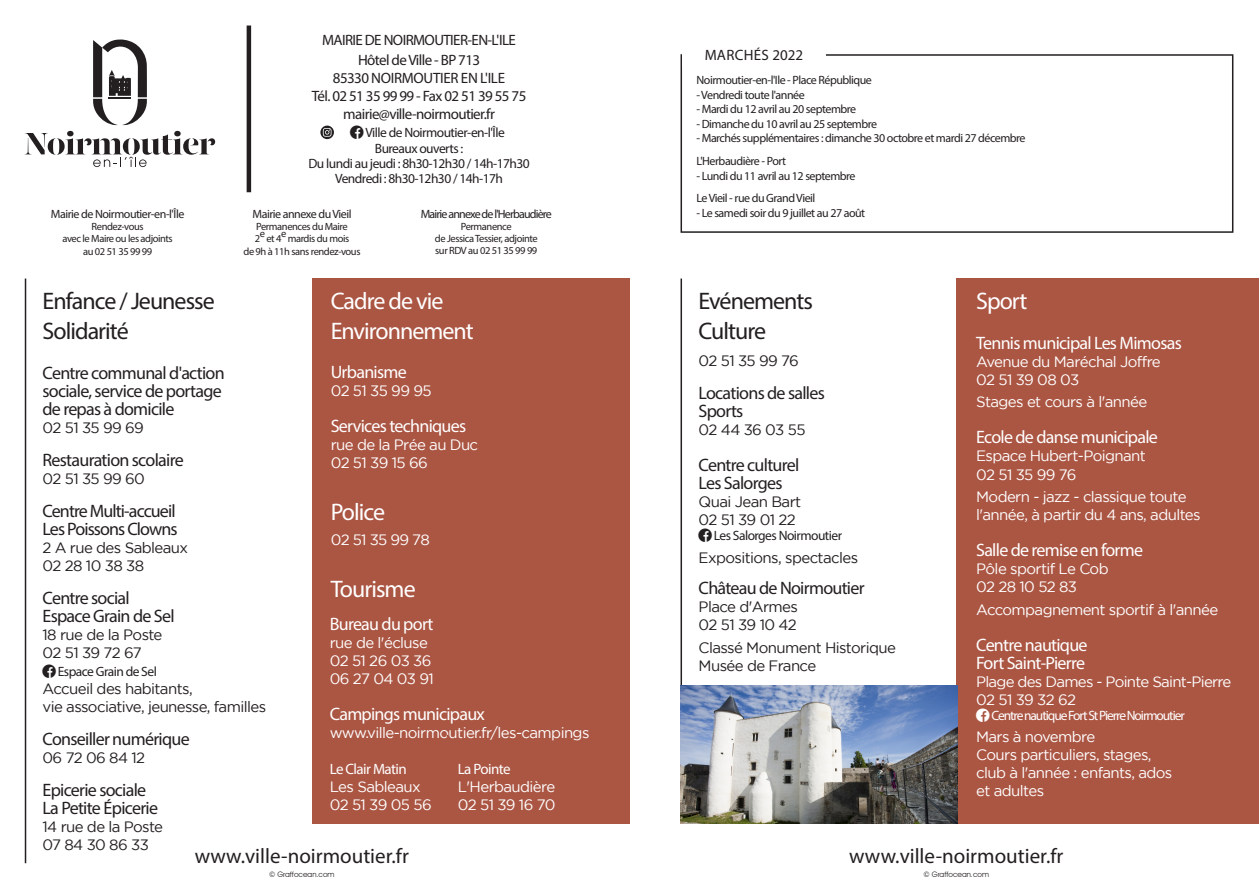
<style>
.page{position:relative;width:1259px;height:893px;background:#fff}
.page>*{position:absolute;margin:0;border:0;box-sizing:border-box;transform-origin:0 0}
.t1{font:24px/30px "Myriad Pro";letter-spacing:-.04em;color:#231f20}
.t2{font:24px/30px "Myriad Pro";letter-spacing:-.04em;color:#fff}
.t3{font:21px "Myriad Pro";color:#231f20}
.t4{font:18px/18px "Myriad Pro";letter-spacing:-.04em;color:#231f20}
.t5{font:18px/18px "Myriad Pro";letter-spacing:-.04em;color:#fff}
.t6{font:15px/18px "Gotham";letter-spacing:-.04em;color:#fff}
.t7{font:15px/18px "Gotham";letter-spacing:-.04em;color:#231f20}
.t8{font:15px/18px "Myriad Pro";letter-spacing:-.04em;color:#231f20;text-align:center}
.t9{font:15px "Myriad Pro";letter-spacing:-.04em;color:#fff}
.t10{font:15px "Myriad Pro";letter-spacing:.02em;color:#231f20}
.t11{font:13.5px/16.5px "Myriad Pro";letter-spacing:-.04em;color:#231f20}
.t12{font:13.5px "Myriad Pro";letter-spacing:-.08em;color:#fff}
.t13{font:12px/22.5px "Myriad Pro";letter-spacing:-.04em;color:#231f20}
.t14{font:12px "Myriad Pro";letter-spacing:-.07em;color:#231f20}
.t15{font:10.5px/12px "Myriad Pro";letter-spacing:-.04em;color:#231f20;text-align:center}
.t16{font:7.5px "Avant Garde IT Cby BT";color:#231f20}
.s1{font-family:"SS Social Circle"}
</style>
<div class="page">
<div style="left:956px;top:279px;width:303px;height:545px;background:#ab5543"></div>
<div style="left:312px;top:279px;width:317px;height:545px;background:#ab5543"></div>
<div style="left:680px;top:54px;width:553px;height:179px;border:2px solid #231f20"></div>
<div style="left:682px;top:41px;width:143px;height:27px;background:#fff"></div>
<svg style="left:93px;top:39px;width:54px;height:86px"></svg>
<svg style="left:25px;top:131px;width:190px;height:36px"></svg>
<hr style="left:247px;top:26px;width:4px;height:166px;background:#231f20">
<svg style="left:320px;top:126px;width:14px;height:13px"></svg>
<svg style="left:323px;top:128px;width:8px;height:9px"></svg>
<hr style="left:25px;top:279px;width:1px;height:584px;background:#231f20">
<hr style="left:680px;top:279px;width:2px;height:406px;background:#231f20">
<img style="left:680px;top:685px;width:277px;height:139px">
<p class="t13" style="left:51px;top:202px;width:135px">Mairie de Noirmoutier-en-l'Île</p>
<p class="t15" style="left:63px;top:220px;width:112px">Rendez-vous<br>avec le Maire ou les adjoints</p>
<p class="t15" style="left:83px;top:246px;width:71px">au 02 51 35 99 99</p>
<p class="t8" style="left:322px;top:30px;width:195px;line-height:19.5px">MAIRIE DE NOIRMOUTIER-EN-L'ILE<br>Hôtel de Ville - BP 713</p>
<p class="t8" style="left:312px;top:69px;width:216px">85330 NOIRMOUTIER EN L'ILE<br>Tél. 02 51 35 99 99 - Fax 02 51 39 55 75 mairie@ville-noirmoutier.fr</p>
<p class="t11" style="left:375px;top:124px;width:132px;text-indent:-25px"><span class="s1">FACEBOOK</span> Ville de Noirmoutier-en-l'Île<br>Bureaux ouverts :</p>
<p class="t11" style="left:308px;top:156px;width:223px;line-height:15px;text-align:center">Du lundi au jeudi : 8h30-12h30 / 14h-17h30<br>Vendredi : 8h30-12h30 / 14h-17h</p>
<p class="t13" style="left:252px;top:202px;width:101px">Mairie annexe du Vieil</p>
<p class="t15" style="left:255px;top:220px;width:95px;text-align:left">Permanences du Maire<br>2</p>
<p class="t15" style="left:281px;top:227px;width:7px">e</p>
<p class="t15" style="left:243px;top:231px;width:118px;line-height:13.5px;text-align:left;text-indent:44px">mardis du mois de 9h à 11h sans rendez-vous</p>
<p class="t15" style="left:260px;top:227px;width:7px">e</p>
<p class="t15" style="left:266px;top:232px;width:17px">et 4</p>
<p class="t14" style="left:421px;top:206px;width:133px">Mairie annexe de l'Herbaudière</p>
<p class="t15" style="left:435px;top:220px;width:104px">Permanence<br>de Jessica Tessier, adjointe sur RDV au 02 51 35 99 99</p>
<p class="t10" style="left:705px;top:46px;width:100px">MARCHÉS 2022</p>
<p class="t13" style="left:696px;top:69px;width:177px">Noirmoutier-en-l'Ile - Place République</p>
<p class="t13" style="left:696px;top:83px;width:110px">- Vendredi toute l'année</p>
<p class="t13" style="left:696px;top:98px;width:161px">- Mardi du 12 avril au 20 septembre</p>
<p class="t13" style="left:696px;top:112px;width:182px">- Dimanche du 10 avril au 25 septembre</p>
<p class="t13" style="left:696px;top:127px;width:331px">- Marchés supplémentaires : dimanche 30 octobre et mardi 27 décembre</p>
<p class="t13" style="left:696px;top:150px;width:91px">L'Herbaudière - Port</p>
<p class="t13" style="left:696px;top:164px;width:161px">- Lundi du 11 avril au 12 septembre<br>Le Vieil - rue du Grand Vieil</p>
<p class="t13" style="left:696px;top:201px;width:170px">- Le samedi soir du 9 juillet au 27 août</p>
<h1 class="t1" style="left:43px;top:286px;width:174px">Enfance / Jeunesse<br>Solidarité</h1>
<h1 class="t2" style="left:331px;top:286px;width:145px">Cadre de vie<br>Environnement</h1>
<h1 class="t1" style="left:698px;top:286px;width:116px">Evénements<br>Culture</h1>
<h1 class="t2" style="left:976px;top:286px;width:53px">Sport</h1>
<p class="t5" style="left:976px;top:334px;width:207px">Tennis municipal Les Mimosas</p>
<p class="t6" style="left:976px;top:352px;width:186px">Avenue du Maréchal Joffre<br>02 51 39 08 03</p>
<p class="t6" style="left:976px;top:393px;width:173px">Stages et cours à l'année</p>
<p class="t5" style="left:976px;top:428px;width:183px">Ecole de danse municipale</p>
<p class="t6" style="left:976px;top:447px;width:171px">Espace Hubert-Poignant<br>02 51 35 99 76</p>
<p class="t6" style="left:976px;top:487px;width:226px">Modern - jazz - classique toute l'année, à partir du 4 ans, adultes</p>
<p class="t5" style="left:976px;top:541px;width:168px">Salle de remise en forme</p>
<p class="t6" style="left:976px;top:559px;width:134px">Pôle sportif Le Cob<br>02 28 10 52 83</p>
<p class="t6" style="left:976px;top:600px;width:244px">Accompagnement sportif à l'année</p>
<p class="t5" style="left:976px;top:635px;width:113px">Centre nautique<br>Fort Saint-Pierre</p>
<p class="t6" style="left:976px;top:672px;width:257px">Plage des Dames - Pointe Saint-Pierre<br>02 51 39 32 62</p>
<p class="t12" style="left:976px;top:707px;width:210px"><span class="s1">FACEBOOK</span> Centre nautique Fort St Pierre Noirmoutier</p>
<p class="t6" style="left:976px;top:727px;width:198px">Mars à novembre<br>Cours particuliers, stages, club à l'année : enfants, ados et adultes</p>
<p class="t7" style="left:698px;top:351px;width:102px">02 51 35 99 76</p>
<p class="t4" style="left:698px;top:384px;width:128px">Locations de salles<br>Sports</p>
<p class="t7" style="left:698px;top:420px;width:108px">02 44 36 03 55</p>
<p class="t4" style="left:698px;top:456px;width:102px">Centre culturel<br>Les Salorges</p>
<p class="t7" style="left:698px;top:492px;width:104px">Quai Jean Bart<br>02 51 39 01 22</p>
<p class="t11" style="left:698px;top:527px;width:145px"><span class="s1">FACEBOOK</span> Les Salorges Noirmoutier</p>
<p class="t7" style="left:698px;top:548px;width:161px">Expositions, spectacles</p>
<p class="t4" style="left:698px;top:579px;width:167px">Château de Noirmoutier</p>
<p class="t7" style="left:698px;top:597px;width:101px">Place d'Armes<br>02 51 39 10 42</p>
<p class="t7" style="left:698px;top:638px;width:199px">Classé Monument Historique<br>Musée de France</p>
<p class="t5" style="left:331px;top:363px;width:78px">Urbanisme</p>
<p class="t6" style="left:331px;top:382px;width:102px">02 51 35 99 95</p>
<p class="t5" style="left:331px;top:417px;width:137px">Services techniques</p>
<p class="t6" style="left:331px;top:436px;width:149px">rue de la Prée au Duc<br>02 51 39 15 66</p>
<p class="t4" style="left:43px;top:364px;width:184px">Centre communal d'action sociale, service de portage de repas à domicile</p>
<p class="t7" style="left:43px;top:418px;width:103px">02 51 35 99 69</p>
<p class="t4" style="left:43px;top:451px;width:143px">Restauration scolaire</p>
<p class="t7" style="left:43px;top:469px;width:104px">02 51 35 99 60</p>
<p class="t4" style="left:43px;top:502px;width:137px">Centre Multi-accueil<br>Les Poissons Clowns</p>
<p class="t7" style="left:43px;top:538px;width:147px">2 A rue des Sableaux<br>02 28 10 38 38</p>
<p class="t4" style="left:43px;top:589px;width:134px">Centre social<br>Espace Grain de Sel</p>
<p class="t7" style="left:43px;top:625px;width:121px">18 rue de la Poste<br>02 51 39 72 67</p>
<p class="t11" style="left:43px;top:663px;width:116px"><span class="s1">FACEBOOK</span> Espace Grain de Sel</p>
<p class="t7" style="left:43px;top:679px;width:225px">Accueil des habitants,<br>vie associative, jeunesse, familles</p>
<p class="t4" style="left:43px;top:730px;width:149px">Conseiller numérique</p>
<p class="t7" style="left:43px;top:748px;width:104px">06 72 06 84 12</p>
<p class="t4" style="left:43px;top:781px;width:117px">Epicerie sociale<br>La Petite Épicerie</p>
<p class="t7" style="left:43px;top:817px;width:122px">14 rue de la Poste<br>07 84 30 86 33</p>
<h1 class="t2" style="left:331px;top:497px;width:56px">Police</h1>
<p class="t6" style="left:331px;top:530px;width:101px">02 51 35 99 78</p>
<h1 class="t2" style="left:331px;top:573px;width:87px">Tourisme</h1>
<p class="t5" style="left:330px;top:614px;width:105px">Bureau du port</p>
<p class="t6" style="left:330px;top:633px;width:106px">rue de l'écluse<br>02 51 26 03 36<br>06 27 04 03 91</p>
<p class="t5" style="left:330px;top:704px;width:157px">Campings municipaux</p>
<p class="t6" style="left:330px;top:723px;width:261px">www.ville-noirmoutier.fr/les-campings</p>
<p class="t9" style="left:330px;top:759px;width:78px">Le Clair Matin</p>
<p class="t6" style="left:330px;top:777px;width:103px">Les Sableaux<br>02 51 39 05 56</p>
<p class="t9" style="left:458px;top:760px;width:54px">La Pointe</p>
<p class="t6" style="left:458px;top:778px;width:99px">L'Herbaudière<br>02 51 39 16 70</p>
<h2 class="t3" style="left:195px;top:843px;width:216px">www.ville-noirmoutier.fr</h2>
<h2 class="t3" style="left:849px;top:843px;width:216px">www.ville-noirmoutier.fr</h2>
<p class="t16" style="left:269px;top:870px;width:67px">© Graffocean.com</p>
<p class="t16" style="left:923px;top:870px;width:67px">© Graffocean.com</p>
</div>
